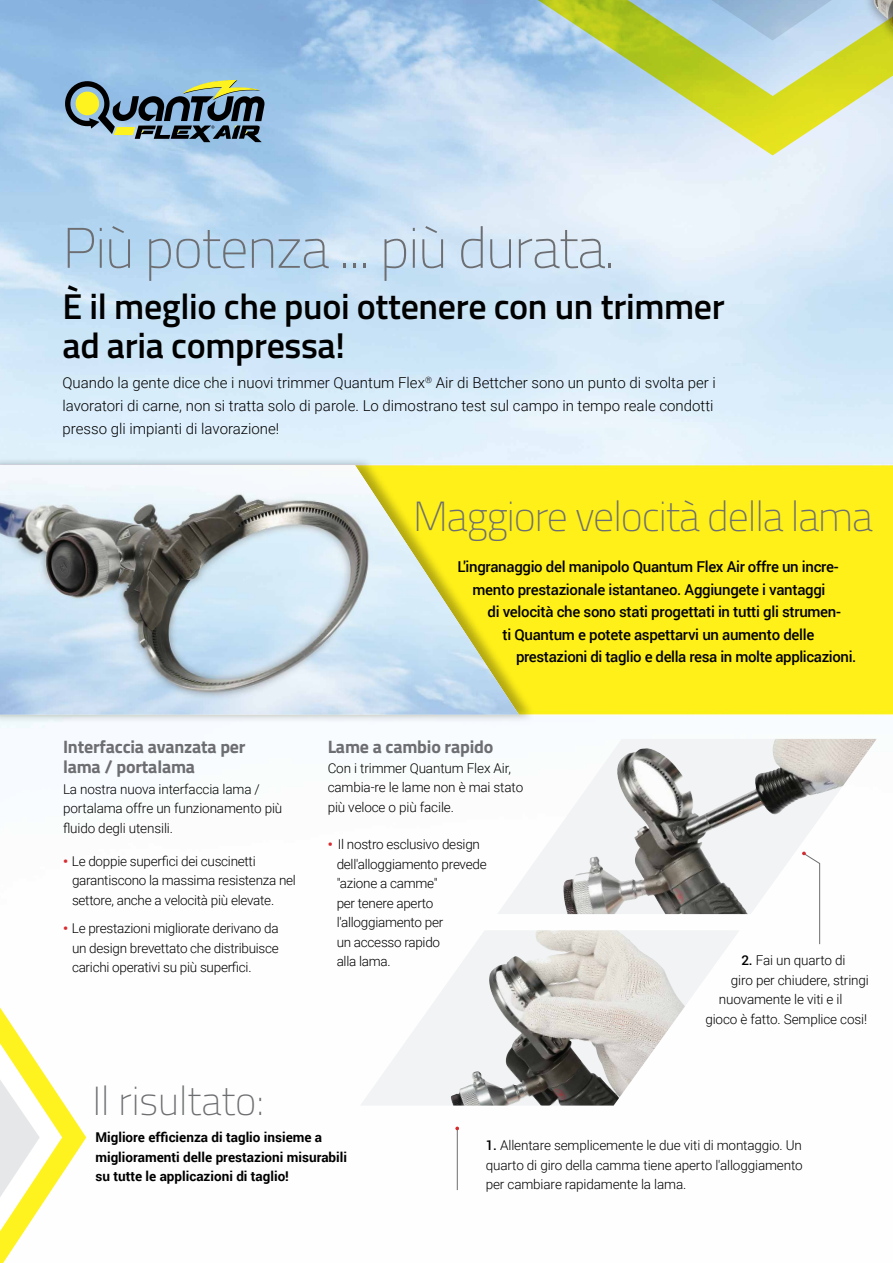
<style>
.page{position:relative;width:893px;height:1263px;background:#fff}
.page>*{position:absolute;margin:0;border:0;box-sizing:border-box;transform-origin:0 0}
.t1{font:100 57px "Titillium";letter-spacing:-.02em;color:#6d6e71}
.t2{font:100 42px "Titillium";letter-spacing:-.025em;color:#6d6e71}
.t3{font:100 40.5px "Titillium";color:#6d6e71}
.t4{font:600 36px/39px "Titillium";letter-spacing:-.01em;color:#000}
.t5{font:700 18px/19.5px "Titillium";letter-spacing:-.01em;color:#6d6e71}
.t6{font:500 15px "Roboto";letter-spacing:-.02em;color:#000}
.t7{font:300 15px/23.2px "Roboto";color:#000}
.t8{font:300 13.5px/19.5px "Roboto";letter-spacing:-.02em;color:#000}
.t9{font:700 13.5px/19.5px "Roboto";color:#000}
.s1{font-weight:900;color:#d92b2f}
.s2{font-weight:500}
</style>
<div class="page">
<img style="left:0;top:0;width:893px;height:1191px">
<svg style="left:517px;top:0;width:376px;height:155px;background:#c2d6ad"></svg>
<svg style="left:497px;top:739px;width:380px;height:175px"></svg>
<img style="left:563px;top:739px;width:217px;height:170px">
<svg style="left:360px;top:930px;width:380px;height:175px"></svg>
<img style="left:535px;top:930px;width:34px;height:34px">
<svg style="left:0;top:1007px;width:86px;height:256px"></svg>
<hr style="left:457px;top:1128px;width:1px;height:62px;background:#6d6e71">
<svg style="left:455px;top:1126px;width:4px;height:4px"></svg>
<svg style="left:802px;top:851px;width:18px;height:94px"></svg>
<div style="left:0;top:457px;width:535px;height:266px;background:#000;opacity:.3"></div>
<img style="left:0;top:465px;width:519px;height:250px">
<svg style="left:65px;top:80px;width:200px;height:62px;background:#71898e"></svg>
<h1 class="t1" style="left:62px;top:207px;width:554px">Più potenza ... più durata.</h1>
<h3 class="t4" style="left:62px;top:285px;width:664px">È il meglio che puoi ottenere con un trimmer ad aria compressa!</h3>
<p class="t7" style="left:62px;top:370px;width:655px">Quando la gente dice che i nuovi trimmer Quantum Flex<sup>®</sup> Air di Bettcher sono un punto di svolta per i lavoratori di carne, non si tratta solo di parole. Lo dimostrano test sul campo in tempo reale condotti presso gli impianti di lavorazione!</p>
<h2 class="t2" style="left:413px;top:486px;width:461px">Maggiore velocità della lama</h2>
<h3 class="t5" style="left:63px;top:736px;width:184px">Interfaccia avanzata per lama / portalama</h3>
<p class="t8" style="left:63px;top:779px;width:221px">La nostra nuova interfaccia lama / portalama offre un funzionamento più fluido degli utensili.</p>
<p class="t8" style="left:72px;top:851px;width:225px;text-indent:-9px"><span class="s1">•</span> Le doppie superfici dei cuscinetti garantiscono la massima resistenza nel settore, anche a velocità più elevate.</p>
<p class="t8" style="left:72px;top:918px;width:208px;text-align:justify;text-indent:-9px"><span class="s1">•</span> Le prestazioni migliorate derivano da un design brevettato che distribuisce carichi operativi su più superfici.</p>
<h3 class="t3" style="left:92px;top:1072px;width:173px">Il risultato:</h3>
<p class="t6" style="left:458px;top:556px;width:383px">L'ingranaggio del manipolo Quantum Flex Air offre un incre-</p>
<p class="t6" style="left:473px;top:579px;width:354px">mento prestazionale istantaneo. Aggiungete i vantaggi</p>
<p class="t6" style="left:488px;top:601px;width:355px">di velocità che sono stati progettati in tutti gli strumen-</p>
<p class="t6" style="left:503px;top:624px;width:313px">ti Quantum e potete aspettarvi un aumento delle</p>
<p class="t6" style="left:516px;top:646px;width:342px">prestazioni di taglio e della resa in molte applicazioni.</p>
<h3 class="t5" style="left:328px;top:736px;width:167px">Lame a cambio rapido</h3>
<p class="t8" style="left:328px;top:757px;width:197px">Con i trimmer Quantum Flex Air, cambia-re le lame non è mai stato più veloce o più facile.</p>
<p class="t8" style="left:337px;top:834px;width:152px;text-indent:-9px"><span class="s1">•</span> Il nostro esclusivo design dell'alloggiamento prevede "azione a camme"<br>per tenere aperto l'alloggiamento per<br>un accesso rapido<br>alla lama.</p>
<p class="t8" style="left:741px;top:950px;width:106px"><span class="s2">2.</span> Fai un quarto di</p>
<p class="t8" style="left:731px;top:970px;width:139px">giro per chiudere, stringi</p>
<p class="t8" style="left:719px;top:989px;width:125px">nuovamente le viti e il</p>
<p class="t8" style="left:705px;top:1009px;width:163px">gioco è fatto. Semplice cosi!</p>
<p class="t9" style="left:95px;top:1127px;width:253px">Migliore efficienza di taglio insieme a miglioramenti delle prestazioni misurabili su tutte le applicazioni di taglio!</p>
<p class="t8" style="left:486px;top:1135px;width:318px;text-align:justify"><span class="s2">1.</span> Allentare semplicemente le due viti di montaggio. Un quarto di giro della camma tiene aperto l'alloggiamento per cambiare rapidamente la lama.</p>
</div>
